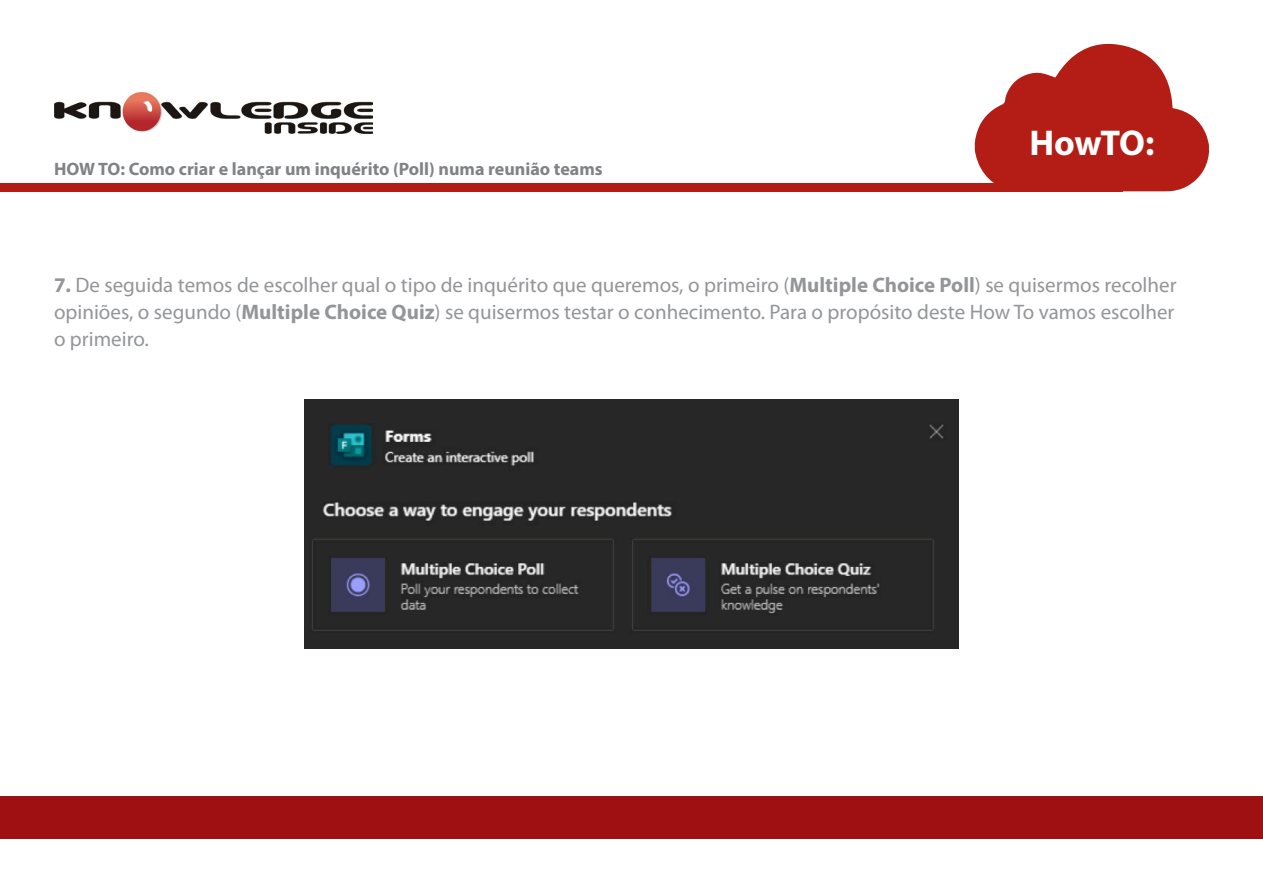
<style>
.page{position:relative;width:1263px;height:893px;background:#fff}
.page>*{position:absolute;margin:0;border:0;box-sizing:border-box;transform-origin:0 0}
.t1{font:700 36px "Myriad Pro";letter-spacing:-.02em;color:#fff}
.t2{font:21px/27px "Myriad Pro";color:#939598;text-align:justify}
.t3{font:700 18px "Myriad Pro";color:#808285}
.s1{font-weight:700}
</style>
<div class="page">
<div style="left:0;top:796px;width:1263px;height:43px;background:#9e1011"></div>
<div style="left:0;top:183px;width:1123px;height:8px;background:#b41d15"></div>
<svg style="left:975px;top:44px;width:234px;height:147px"></svg>
<img style="left:54px;top:92px;width:319px;height:42px">
<img style="left:304px;top:400px;width:654px;height:249px">
<p class="t3" style="left:54px;top:157px;width:550px">HOW TO: Como criar e lançar um inquérito (Poll) numa reunião teams</p>
<h1 class="t1" style="left:1029px;top:119px;width:126px">HowTO:</h1>
<p class="t2" style="left:54px;top:271px;width:1124px"><span class="s1">7.</span> De seguida temos de escolher qual o tipo de inquérito que queremos, o primeiro (<span class="s1">Multiple Choice Poll</span>) se quisermos recolher opiniões, o segundo (<span class="s1">Multiple Choice Quiz</span>) se quisermos testar o conhecimento. Para o propósito deste How To vamos escolher o primeiro.</p>
</div>
